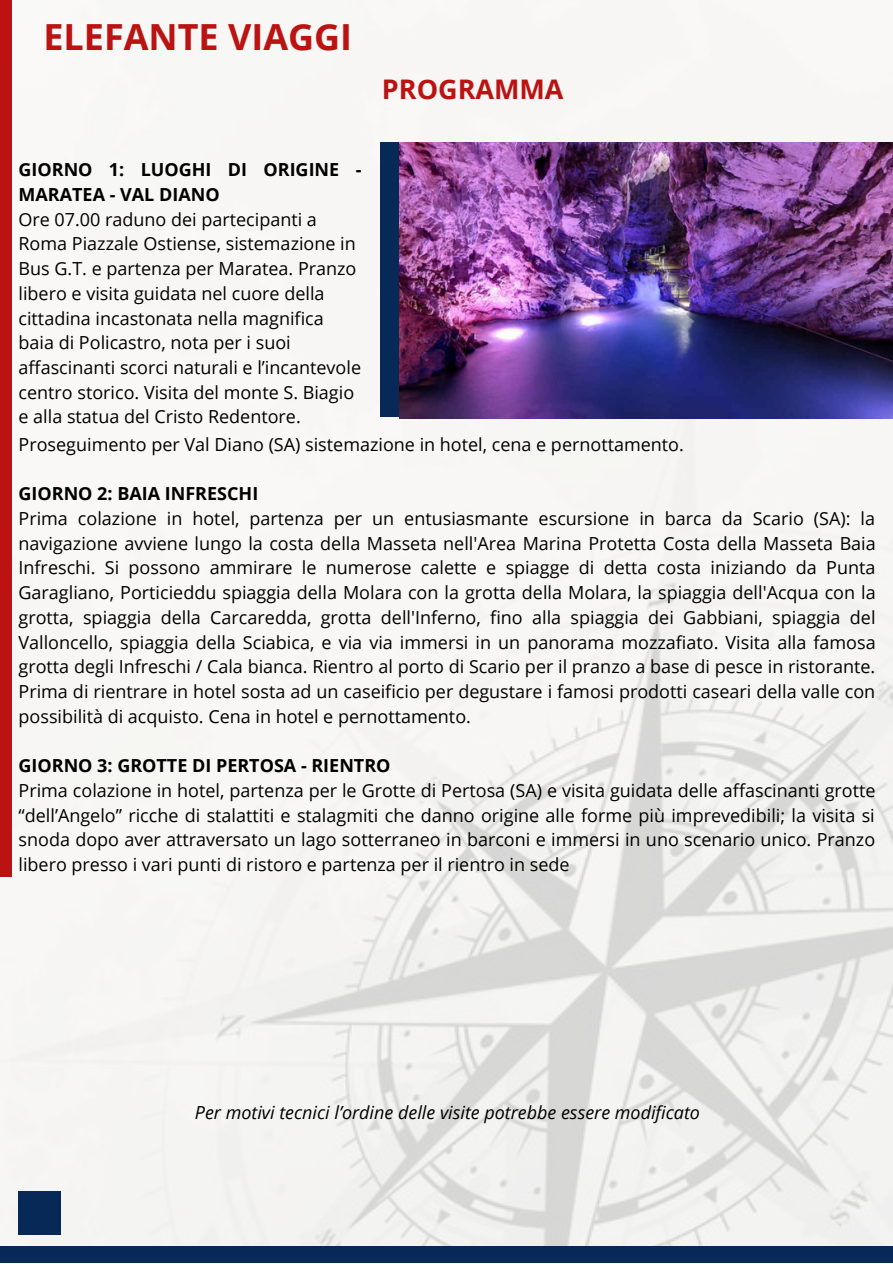
<style>
.page{position:relative;width:893px;height:1264px;background:#fff}
.page>*{position:absolute;margin:0;border:0;box-sizing:border-box;transform-origin:0 0}
.t1{font:700 36px "Open Sans";color:#bb1212}
.t2{font:700 27px "Open Sans";color:#bb1212}
.t3{font:18px/24.8px "Open Sans";color:#000;text-align:justify}
.t4{font:700 18px/24.8px "Open Sans";color:#000}
.t5{font:italic 18px "Open Sans";color:#000}
</style>
<div class="page">
<img style="left:0;top:0;width:892px;height:1246px">
<div style="left:0;top:0;width:12px;height:876px;background:#bb1212"></div>
<div style="left:19px;top:1190px;width:42px;height:44px;background:#072957"></div>
<div style="left:0;top:1246px;width:892px;height:16px;background:#072957"></div>
<div style="left:380px;top:142px;width:57px;height:275px;background:#072957"></div>
<img style="left:400px;top:142px;width:492px;height:277px">
<h1 class="t1" style="left:43px;top:11px;width:310px">ELEFANTE VIAGGI</h1>
<h2 class="t2" style="left:382px;top:70px;width:183px">PROGRAMMA</h2>
<p class="t4" style="left:19px;top:157px;width:344px">GIORNO 1: LUOGHI DI ORIGINE -<br>MARATEA - VAL DIANO</p>
<p class="t3" style="left:19px;top:206px;width:344px;text-align:left">Ore 07.00 raduno dei partecipanti a Roma Piazzale Ostiense, sistemazione in Bus G.T. e partenza per Maratea. Pranzo libero e visita guidata nel cuore della cittadina incastonata nella magnifica baia di Policastro, nota per i suoi affascinanti scorci naturali e l’incantevole centro storico. Visita del monte S. Biagio e alla statua del Cristo Redentore.</p>
<p class="t3" style="left:19px;top:431px;width:666px">Proseguimento per Val Diano (SA) sistemazione in hotel, cena e pernottamento.</p>
<p class="t4" style="left:19px;top:480px;width:241px">GIORNO 2: BAIA INFRESCHI</p>
<p class="t3" style="left:19px;top:505px;width:858px">Prima colazione in hotel, partenza per un entusiasmante escursione in barca da Scario (SA): la navigazione avviene lungo la costa della Masseta nell'Area Marina Protetta Costa della Masseta Baia Infreschi. Si possono ammirare le numerose calette e spiagge di detta costa iniziando da Punta Garagliano, Porticieddu spiaggia della Molara con la grotta della Molara, la spiaggia dell'Acqua con la grotta, spiaggia della Carcaredda, grotta dell'Inferno, fino alla spiaggia dei Gabbiani, spiaggia del Valloncello, spiaggia della Sciabica, e via via immersi in un panorama mozzafiato. Visita alla famosa grotta degli Infreschi / Cala bianca. Rientro al porto di Scario per il pranzo a base di pesce in ristorante.<br>Prima di rientrare in hotel sosta ad un caseificio per degustare i famosi prodotti caseari della valle con possibilità di acquisto. Cena in hotel e pernottamento.</p>
<p class="t4" style="left:19px;top:753px;width:373px">GIORNO 3: GROTTE DI PERTOSA - RIENTRO</p>
<p class="t3" style="left:19px;top:777px;width:858px">Prima colazione in hotel, partenza per le Grotte di Pertosa (SA) e visita guidata delle affascinanti grotte “dell’Angelo” ricche di stalattiti e stalagmiti che danno origine alle forme più imprevedibili; la visita si snoda dopo aver attraversato un lago sotterraneo in barconi e immersi in uno scenario unico. Pranzo libero presso i vari punti di ristoro e partenza per il rientro in sede</p>
<p class="t5" style="left:195px;top:1099px;width:506px">Per motivi tecnici l’ordine delle visite potrebbe essere modificato</p>
</div>
